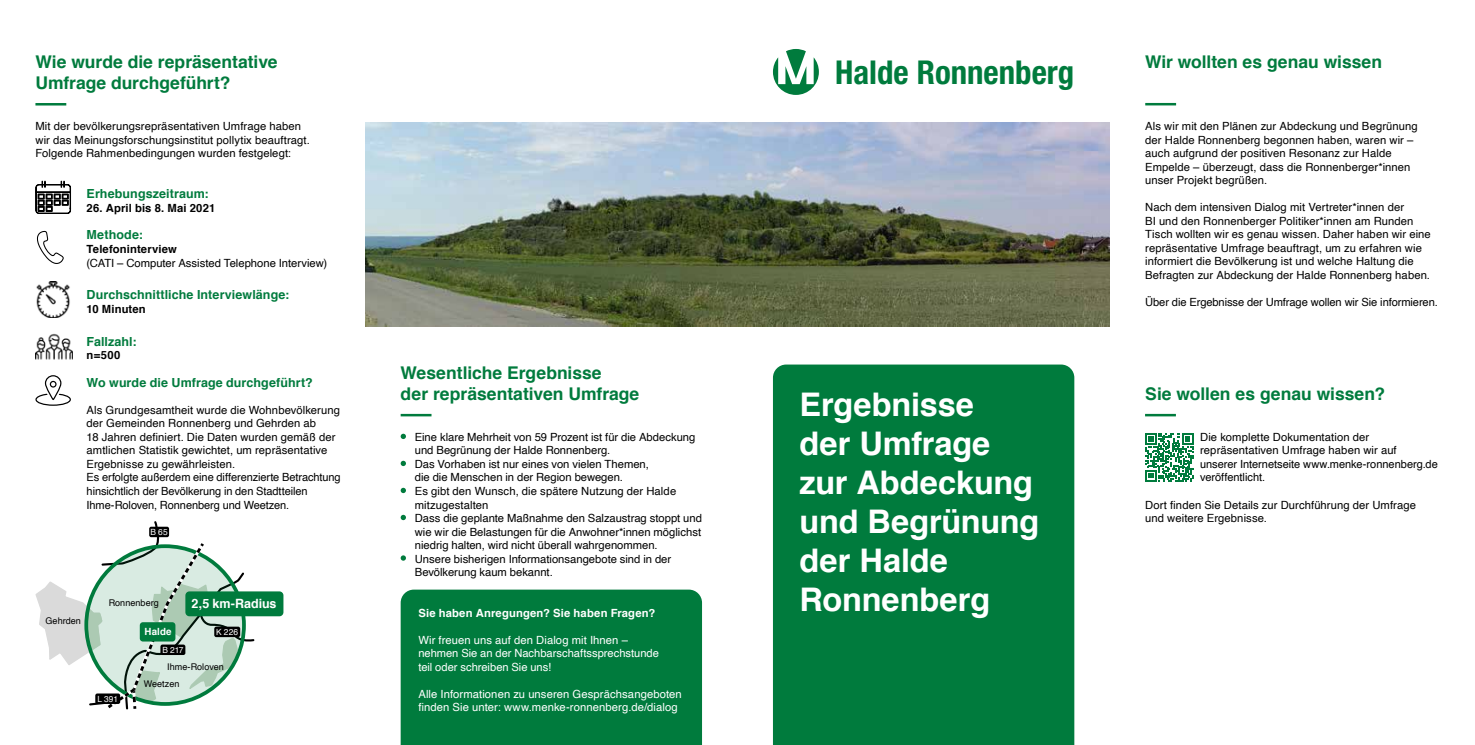
<style>
.page{position:relative;width:1475px;height:745px;background:#fff}
.page>*{position:absolute;margin:0;border:0;box-sizing:border-box;transform-origin:0 0}
.t1{font:700 condensed 32.88px "Helvetica Neue LT Std";color:#007b3d}
.t2{font:700 32.5px/39px "Helvetica";letter-spacing:-.005em;color:#fff}
.t3{font:700 17.5px/21px "Helvetica";color:#007b3d}
.t4{font:700 12.75px "Helvetica";letter-spacing:-.01em;color:#fff}
.t5{font:700 12.5px "Helvetica";letter-spacing:.005em;color:#007b3d}
.t6{font:11.25px/13.5px "Helvetica";letter-spacing:.005em;color:#000}
.t7{font:11.25px/13.5px "Helvetica";letter-spacing:.005em;color:#fff}
.t8{font:700 11.25px "Helvetica";letter-spacing:.01em;color:#000}
.t9{font:700 11.25px "Helvetica";letter-spacing:.015em;color:#fff}
.t10{font:700 9.88px "Helvetica";letter-spacing:.01em;color:#fff}
.t11{font:9.25px "Helvetica";letter-spacing:.005em;color:#000}
.t12{font:8.5px "Helvetica";letter-spacing:.005em;color:#fff}
</style>
<div class="page">
<div style="left:400px;top:589px;width:302px;height:155px;background:#007b3d"></div>
<svg style="left:773px;top:49px;width:45px;height:46px"></svg>
<div style="left:772px;top:364px;width:302px;height:380px;background:#007b3d"></div>
<img style="left:365px;top:123px;width:744px;height:203px">
<hr style="left:400px;top:413px;width:31px;height:3px;background:#007b3d">
<hr style="left:1144px;top:103px;width:31px;height:2px;background:#007b3d">
<hr style="left:1144px;top:413px;width:31px;height:3px;background:#007b3d">
<svg style="left:1145px;top:433px;width:48px;height:48px"></svg>
<svg style="left:400px;top:433px;width:6px;height:6px"></svg>
<svg style="left:400px;top:460px;width:6px;height:6px"></svg>
<svg style="left:400px;top:487px;width:6px;height:6px"></svg>
<svg style="left:400px;top:514px;width:6px;height:6px"></svg>
<svg style="left:400px;top:555px;width:6px;height:5px"></svg>
<hr style="left:35px;top:103px;width:31px;height:2px;background:#007b3d">
<img style="left:36px;top:281px;width:34px;height:36px">
<svg style="left:35px;top:180px;width:36px;height:34px"></svg>
<svg style="left:37px;top:230px;width:27px;height:34px"></svg>
<svg style="left:35px;top:521px;width:221px;height:189px"></svg>
<div style="left:185px;top:591px;width:98px;height:25px;background:#007b3d;border-radius:4px"></div>
<div style="left:95px;top:693px;width:25px;height:10px;background:#000;border-radius:2px"></div>
<div style="left:140px;top:621px;width:35px;height:20px;background:#007b3d;border-radius:3px"></div>
<div style="left:149px;top:526px;width:20px;height:11px;background:#000;border-radius:2px"></div>
<img style="left:35px;top:333px;width:38px;height:27px">
<svg style="left:35px;top:375px;width:36px;height:31px"></svg>
<div style="left:50px;top:380px;width:7px;height:7px;border:1px solid #000;border-radius:50%"></div>
<h3 class="t3" style="left:35px;top:52px;width:243px">Wie wurde die repräsentative<br>Umfrage durchgeführt?</h3>
<p class="t6" style="left:35px;top:120px;width:276px">Mit der bevölkerungsrepräsentativen Umfrage haben wir das Meinungsforschungsinstitut pollytix beauftragt.<br>Folgende Rahmenbedingungen wurden festgelegt:</p>
<p class="t5" style="left:87px;top:183px;width:124px">Erhebungszeitraum:</p>
<p class="t8" style="left:87px;top:198px;width:130px">26. April bis 8. Mai 2021</p>
<p class="t5" style="left:87px;top:225px;width:58px">Methode:</p>
<p class="t8" style="left:87px;top:240px;width:92px">Telefoninterview</p>
<p class="t6" style="left:87px;top:256px;width:242px">(CATI – Computer Assisted Telephone Interview)</p>
<p class="t5" style="left:87px;top:285px;width:204px">Durchschnittliche Interviewlänge:</p>
<p class="t8" style="left:87px;top:300px;width:61px">10 Minuten</p>
<p class="t5" style="left:87px;top:331px;width:52px">Fallzahl:</p>
<p class="t8" style="left:87px;top:346px;width:35px">n=500</p>
<p class="t5" style="left:87px;top:372px;width:228px">Wo wurde die Umfrage durchgeführt?</p>
<p class="t6" style="left:87px;top:403px;width:256px">Als Grundgesamtheit wurde die Wohnbevölkerung der Gemeinden Ronnenberg und Gehrden ab<br>18 Jahren definiert. Die Daten wurden gemäß der amtlichen Statistik gewichtet, um repräsentative Ergebnisse zu gewährleisten.<br>Es erfolgte außerdem eine differenzierte Betrachtung hinsichtlich der Bevölkerung in den Stadtteilen Ihme-Roloven, Ronnenberg und Weetzen.</p>
<p class="t12" style="left:150px;top:525px;width:19px">B 65</p>
<p class="t11" style="left:46px;top:613px;width:37px">Gehrden</p>
<p class="t11" style="left:109px;top:595px;width:52px">Ronnenberg</p>
<p class="t4" style="left:192px;top:592px;width:86px">2,5 km-Radius</p>
<p class="t10" style="left:145px;top:623px;width:28px">Halde</p>
<p class="t12" style="left:162px;top:643px;width:23px">B 217</p>
<p class="t12" style="left:216px;top:625px;width:23px">K 226</p>
<p class="t11" style="left:167px;top:659px;width:58px">Ihme-Roloven</p>
<p class="t12" style="left:97px;top:692px;width:22px">L 391</p>
<p class="t11" style="left:144px;top:675px;width:37px">Weetzen</p>
<h3 class="t3" style="left:400px;top:362px;width:240px">Wesentliche Ergebnisse<br>der repräsentativen Umfrage</h3>
<p class="t6" style="left:415px;top:430px;width:288px">Eine klare Mehrheit von 59 Prozent ist für die Abdeckung und Begrünung der Halde Ronnenberg.<br>Das Vorhaben ist nur eines von vielen Themen,<br>die die Menschen in der Region bewegen.<br>Es gibt den Wunsch, die spätere Nutzung der Halde mitzugestalten<br>Dass die geplante Maßnahme den Salzaustrag stoppt und wie wir die Belastungen für die Anwohner*innen möglichst niedrig halten, wird nicht überall wahrgenommen.<br>Unsere bisherigen Informationsangebote sind in der Bevölkerung kaum bekannt.</p>
<p class="t9" style="left:418px;top:603px;width:238px">Sie haben Anregungen? Sie haben Fragen?</p>
<p class="t7" style="left:418px;top:633px;width:242px">Wir freuen uns auf den Dialog mit Ihnen – nehmen Sie an der Nachbarschaftssprechstunde teil oder schreiben Sie uns!</p>
<p class="t7" style="left:418px;top:687px;width:265px">Alle Informationen zu unseren Gesprächsangeboten finden Sie unter: www.menke-ronnenberg.de/dialog</p>
<h1 class="t1" style="left:835px;top:53px;width:240px">Halde Ronnenberg</h1>
<h2 class="t2" style="left:799px;top:385px;width:241px">Ergebnisse<br>der Umfrage zur Abdeckung und Begrünung der Halde<br>Ronnenberg</h2>
<h3 class="t3" style="left:1144px;top:52px;width:238px">Wir wollten es genau wissen</h3>
<p class="t6" style="left:1144px;top:120px;width:274px">Als wir mit den Plänen zur Abdeckung und Begrünung der Halde Ronnenberg begonnen haben, waren wir – auch aufgrund der positiven Resonanz zur Halde Empelde – überzeugt, dass die Ronnenberger*innen unser Projekt begrüßen.</p>
<p class="t6" style="left:1144px;top:201px;width:287px">Nach dem intensiven Dialog mit Vertreter*innen der<br>BI und den Ronnenberger Politiker*innen am Runden Tisch wollten wir es genau wissen. Daher haben wir eine repräsentative Umfrage beauftragt, um zu erfahren wie informiert die Bevölkerung ist und welche Haltung die Befragten zur Abdeckung der Halde Ronnenberg haben.</p>
<p class="t6" style="left:1144px;top:295px;width:294px">Über die Ergebnisse der Umfrage wollen wir Sie informieren.</p>
<h3 class="t3" style="left:1144px;top:383px;width:241px">Sie wollen es genau wissen?</h3>
<p class="t6" style="left:1199px;top:430px;width:239px">Die komplette Dokumentation der repräsentativen Umfrage haben wir auf<br>unserer Internetseite www.menke-ronnenberg.de veröffentlicht.</p>
<p class="t6" style="left:1144px;top:498px;width:272px">Dort finden Sie Details zur Durchführung der Umfrage und weitere Ergebnisse.</p>
</div>
